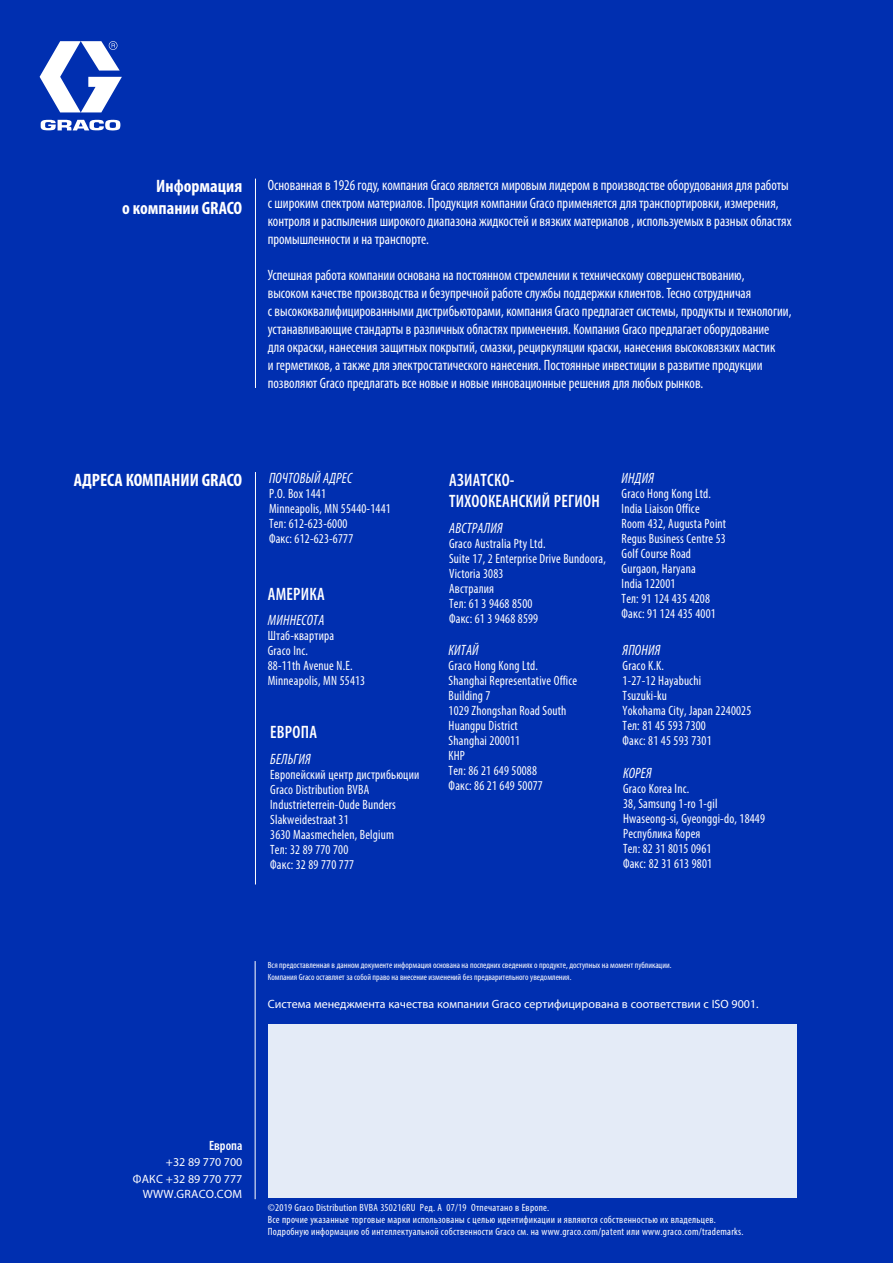
<style>
.page{position:relative;width:893px;height:1263px;background:#002fb0}
.page>*{position:absolute;margin:0;border:0;box-sizing:border-box;transform-origin:0 0}
.t1{font:700 condensed 18px/21.6px "Myriad Pro";color:#fff;text-align:right}
.t2{font:600 condensed 18px/21.6px "Myriad Pro";letter-spacing:.015em;color:#fff;scale:.95 1}
.t3{font:condensed 15px/18px "Myriad Pro";color:#fff;scale:.95 1}
.t4{font:italic condensed 15px "Myriad Pro";letter-spacing:.015em;color:#fff;scale:.95 1}
.t5{font:condensed 13.5px/15px "Myriad Pro";letter-spacing:.015em;color:#fff;scale:.95 1}
.t6{font:600 condensed 13.5px "Myriad Pro";color:#fff}
.t7{font:12px/16.5px "Myriad Pro";color:#fff;text-align:right}
.t8{font:12px "Myriad Pro";letter-spacing:.02em;color:#fff}
.t9{font:condensed 10.5px/12px "Myriad Pro";letter-spacing:.025em;color:#fff}
.t10{font:condensed 9px/12px "Myriad Pro";color:#fff}
</style>
<div class="page">
<svg style="left:40px;top:41px;width:82px;height:71px"></svg>
<svg style="left:41px;top:119px;width:80px;height:11px"></svg>
<div style="left:268px;top:1025px;width:529px;height:173px;background:#e4ebf7"></div>
<hr style="left:255px;top:472px;width:1px;height:412px;background:#fff">
<hr style="left:255px;top:961px;width:1px;height:238px;background:#fff">
<hr style="left:255px;top:179px;width:1px;height:209px;background:#fff">
<p class="t1" style="left:122px;top:175px;width:122px">Информация<br>о компании GRACO</p>
<p class="t3" style="left:268px;top:176px;width:553px">Основанная в 1926 году, компания Graco является мировым лидером в производстве оборудования для работы с широким спектром материалов. Продукция компании Graco применяется для транспортировки, измерения, контроля и распыления широкого диапазона жидкостей и вязких материалов , используемых в разных областях промышленности и на транспорте.</p>
<p class="t3" style="left:268px;top:266px;width:553px">Успешная работа компании основана на постоянном стремлении к техническому совершенствованию,<br>высоком качестве производства и безупречной работе службы поддержки клиентов. Тесно сотрудничая<br>с высококвалифицированными дистрибьюторами, компания Graco предлагает системы, продукты и технологии, устанавливающие стандарты в различных областях применения. Компания Graco предлагает оборудование<br>для окраски, нанесения защитных покрытий, смазки, рециркуляции краски, нанесения высоковязких мастик<br>и герметиков, а также для электростатического нанесения. Постоянные инвестиции в развитие продукции позволяют Graco предлагать все новые и новые инновационные решения для любых рынков.</p>
<p class="t1" style="left:74px;top:468px;width:170px">АДРЕСА КОМПАНИИ GRACO</p>
<p class="t4" style="left:269px;top:469px;width:89px">ПОЧТОВЫЙ АДРЕС</p>
<p class="t5" style="left:269px;top:486px;width:130px">P.O. Box 1441<br>Minneapolis, MN 55440-1441<br>Тел: 612-623-6000<br>Факс: 612-623-6777</p>
<p class="t2" style="left:449px;top:468px;width:160px">АЗИАТСКО-<br>ТИХООКЕАНСКИЙ РЕГИОН</p>
<p class="t4" style="left:449px;top:519px;width:58px">АВСТРАЛИЯ</p>
<p class="t5" style="left:449px;top:535px;width:166px">Graco Australia Pty Ltd.<br>Suite 17, 2 Enterprise Drive Bundoora,<br>Victoria 3083<br>Австралия<br>Тел: 61 3 9468 8500<br>Факс: 61 3 9468 8599</p>
<p class="t2" style="left:268px;top:583px;width:61px">АМЕРИКА</p>
<p class="t4" style="left:268px;top:611px;width:61px">МИННЕСОТА</p>
<p class="t5" style="left:268px;top:628px;width:104px">Штаб-квартира<br>Graco Inc.<br>88-11th Avenue N.E.<br>Minneapolis, MN 55413</p>
<p class="t4" style="left:449px;top:640px;width:33px">КИТАЙ</p>
<p class="t5" style="left:449px;top:657px;width:137px">Graco Hong Kong Ltd.<br>Shanghai Representative Office<br>Building 7<br>1029 Zhongshan Road South<br>Huangpu District<br>Shanghai 200011<br>КНР<br>Тел: 86 21 649 50088<br>Факс: 86 21 649 50077</p>
<p class="t2" style="left:270px;top:721px;width:51px">ЕВРОПА</p>
<p class="t4" style="left:270px;top:749px;width:44px">БЕЛЬГИЯ</p>
<p class="t5" style="left:270px;top:766px;width:158px">Европейский центр дистрибьюции<br>Graco Distribution BVBA<br>Industrieterrein-Oude Bunders<br>Slakweidestraat 31<br>3630 Maasmechelen, Belgium<br>Тел: 32 89 770 700<br>Факс: 32 89 770 777</p>
<p class="t4" style="left:622px;top:469px;width:35px">ИНДИЯ</p>
<p class="t5" style="left:622px;top:486px;width:112px">Graco Hong Kong Ltd.<br>India Liaison Office<br>Room 432, Augusta Point<br>Regus Business Centre 53<br>Golf Course Road<br>Gurgaon, Haryana<br>India 122001<br>Тел: 91 124 435 4208<br>Факс: 91 124 435 4001</p>
<p class="t4" style="left:623px;top:641px;width:41px">ЯПОНИЯ</p>
<p class="t5" style="left:623px;top:658px;width:137px">Graco K.K.<br>1-27-12 Hayabuchi<br>Tsuzuki-ku<br>Yokohama City, Japan 2240025<br>Тел: 81 45 593 7300<br>Факс: 81 45 593 7301</p>
<p class="t4" style="left:623px;top:764px;width:32px">КОРЕЯ</p>
<p class="t5" style="left:623px;top:781px;width:151px">Graco Korea Inc.<br>38, Samsung 1-ro 1-gil<br>Hwaseong-si, Gyeonggi-do, 18449<br>Республика Корея<br>Тел: 82 31 8015 0961<br>Факс: 82 31 613 9801</p>
<p class="t10" style="left:268px;top:959px;width:405px">Вся предоставленная в данном документе информация основана на последних сведениях о продукте, доступных на момент публикации.<br>Компания Graco оставляет за собой право на внесение изменений без предварительного уведомления.</p>
<p class="t7" style="left:268px;top:996px;width:492px">Система менеджмента качества компании Graco сертифицирована в соответствии с ISO 9001.</p>
<p class="t6" style="left:209px;top:1137px;width:35px">Европа</p>
<p class="t7" style="left:133px;top:1154px;width:111px">+32 89 770 700<br>ФАКС +32 89 770 777</p>
<p class="t8" style="left:143px;top:1186px;width:101px">WWW.GRACO.COM</p>
<p class="t9" style="left:268px;top:1202px;width:477px">©2019 Graco Distribution BVBA 350216RU Ред. A 07/19 Отпечатано в Европе.<br>Все прочие указанные торговые марки использованы с целью идентификации и являются собственностью их владельцев.<br>Подробную информацию об интеллектуальной собственности Graco см. на www.graco.com/patent или www.graco.com/trademarks.</p>
</div>
